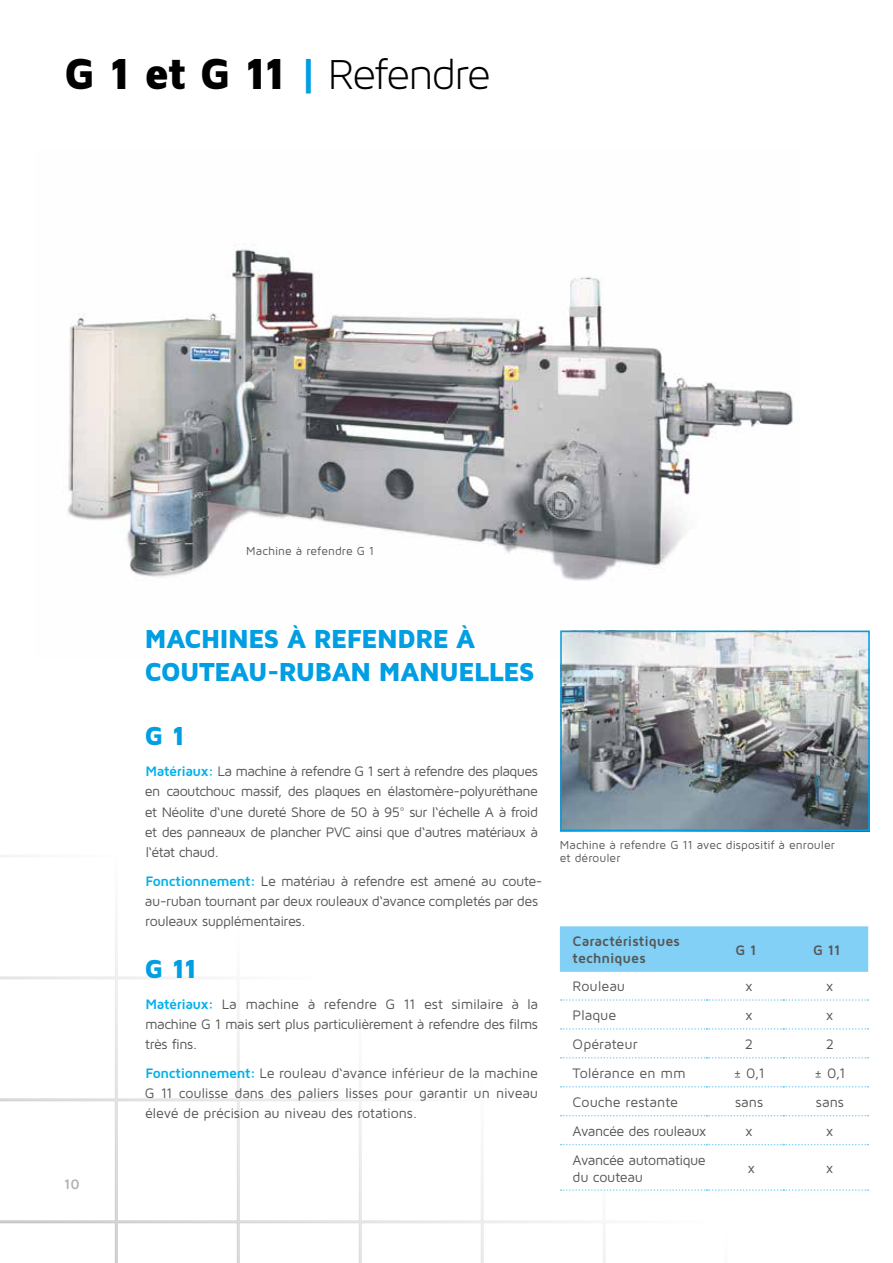
<style>
.page{position:relative;width:893px;height:1263px;background:#fff}
.page>*{position:absolute;margin:0;border:0;box-sizing:border-box;transform-origin:0 0}
.t1{font:45px "Maven Pro Light 300";letter-spacing:-.04em;color:#000}
.t2{font:900 27px "Maven Pro";letter-spacing:-.04em;color:#009ee3}
.t3{font:14.25px/20.2px "Maven Pro";letter-spacing:-.03em;color:#565656;text-align:justify}
.t4{font:700 14.25px/17.1px "Maven Pro";letter-spacing:-.005em;color:#565656}
.t5{font:14.25px "Maven Pro";letter-spacing:-.005em;color:#565656}
.t6{font:14.25px "Maven Pro";color:#565656}
.t7{font:700 14.25px "Maven Pro";color:#b1b2b3}
.t8{font:12px/13.5px "Maven Pro";letter-spacing:.005em;color:#565656}
.s1{font-family:"Maven Pro";font-weight:900}
.s2{font-family:"Maven Pro";font-weight:700;color:#009ee3}
.s3{font-weight:700;color:#00b0eb}
</style>
<div class="page">
<img style="left:67px;top:249px;width:734px;height:382px">
<img style="left:563px;top:634px;width:304px;height:100px">
<div style="left:560px;top:631px;width:310px;height:200px;border:2px solid #009ee3"></div>
<svg style="left:0;top:734px;width:868px;height:529px"></svg>
<h1 class="t1" style="left:64px;top:50px;width:429px"><span class="s1">G 1 ET G 11</span> <span class="s2">|</span> Refendre</h1>
<p class="t7" style="left:64px;top:1175px;width:18px">10</p>
<p class="t8" style="left:246px;top:544px;width:130px">Machine à refendre G 1</p>
<h2 class="t2" style="left:145px;top:622px;width:39px">MACHINES</h2>
<h2 class="t2" style="left:287px;top:622px;width:93px">À REFENDRE</h2>
<h2 class="t2" style="left:456px;top:622px;width:21px">À</h2>
<h2 class="t2" style="left:145px;top:654px;width:53px">COUTEAU</h2>
<h2 class="t2" style="left:267px;top:654px;width:130px">-RUBAN MANUELLES</h2>
<h2 class="t2" style="left:144px;top:719px;width:42px">G 1</h2>
<p class="t3" style="left:145px;top:761px;width:395px"><span class="s3">Matériaux:</span> La machine à refendre G 1 sert à refendre des plaques en caoutchouc massif, des plaques en élastomère-polyuréthane et Néolite d‘une dureté Shore de 50 à 95° sur l‘échelle A à froid et des panneaux de plancher PVC ainsi que d‘autres matériaux à l‘état chaud.</p>
<p class="t3" style="left:145px;top:870px;width:399px;text-align:left"><span class="s3">Fonctionnement:</span> Le matériau à refendre est amené au coute&shy;au-ruban tournant par deux rouleaux d‘avance completés par des rouleaux supplémentaires.</p>
<h2 class="t2" style="left:145px;top:952px;width:54px">G 11</h2>
<p class="t3" style="left:145px;top:993px;width:394px"><span class="s3">Matériaux:</span> La machine à refendre G 11 est similaire à la machine G 1 mais sert plus particulièrement à refendre des films très fins.</p>
<p class="t3" style="left:145px;top:1062px;width:395px"><span class="s3">Fonctionnement:</span> Le rouleau d‘avance inférieur de la machine G 11 coulisse dans des paliers lisses pour garantir un niveau élevé de précision au niveau des rotations.</p>
<p class="t8" style="left:560px;top:837px;width:277px">Machine à refendre G 11 avec dispositif à enrouler et dérouler</p>
<p class="t4" style="left:573px;top:932px;width:109px">Caractéristiques techniques</p>
<p class="t4" style="left:735px;top:941px;width:23px">G 1</p>
<p class="t4" style="left:813px;top:941px;width:29px">G 11</p>
<p class="t6" style="left:573px;top:977px;width:54px">Rouleau</p>
<p class="t3" style="left:745px;top:976px;width:9px">x</p>
<p class="t3" style="left:826px;top:976px;width:9px">x</p>
<p class="t3" style="left:573px;top:1005px;width:45px">Plaque</p>
<p class="t3" style="left:745px;top:1005px;width:9px">x</p>
<p class="t3" style="left:826px;top:1005px;width:9px">x</p>
<p class="t5" style="left:573px;top:1035px;width:66px">Opérateur</p>
<p class="t3" style="left:745px;top:1033px;width:10px">2</p>
<p class="t3" style="left:826px;top:1033px;width:10px">2</p>
<p class="t5" style="left:573px;top:1064px;width:115px">Tolérance en mm</p>
<p class="t3" style="left:733px;top:1062px;width:33px">± 0,1</p>
<p class="t3" style="left:814px;top:1062px;width:33px">± 0,1</p>
<p class="t6" style="left:573px;top:1093px;width:107px">Couche restante</p>
<p class="t3" style="left:735px;top:1091px;width:30px">sans</p>
<p class="t3" style="left:816px;top:1091px;width:30px">sans</p>
<p class="t3" style="left:573px;top:1120px;width:135px">Avancée des rouleaux</p>
<p class="t3" style="left:745px;top:1120px;width:9px">x</p>
<p class="t3" style="left:826px;top:1120px;width:9px">x</p>
<p class="t3" style="left:573px;top:1150px;width:135px;line-height:17.1px">Avancée automatique du couteau</p>
<p class="t3" style="left:748px;top:1157px;width:9px">x</p>
<p class="t3" style="left:826px;top:1157px;width:9px">x</p>
</div>
